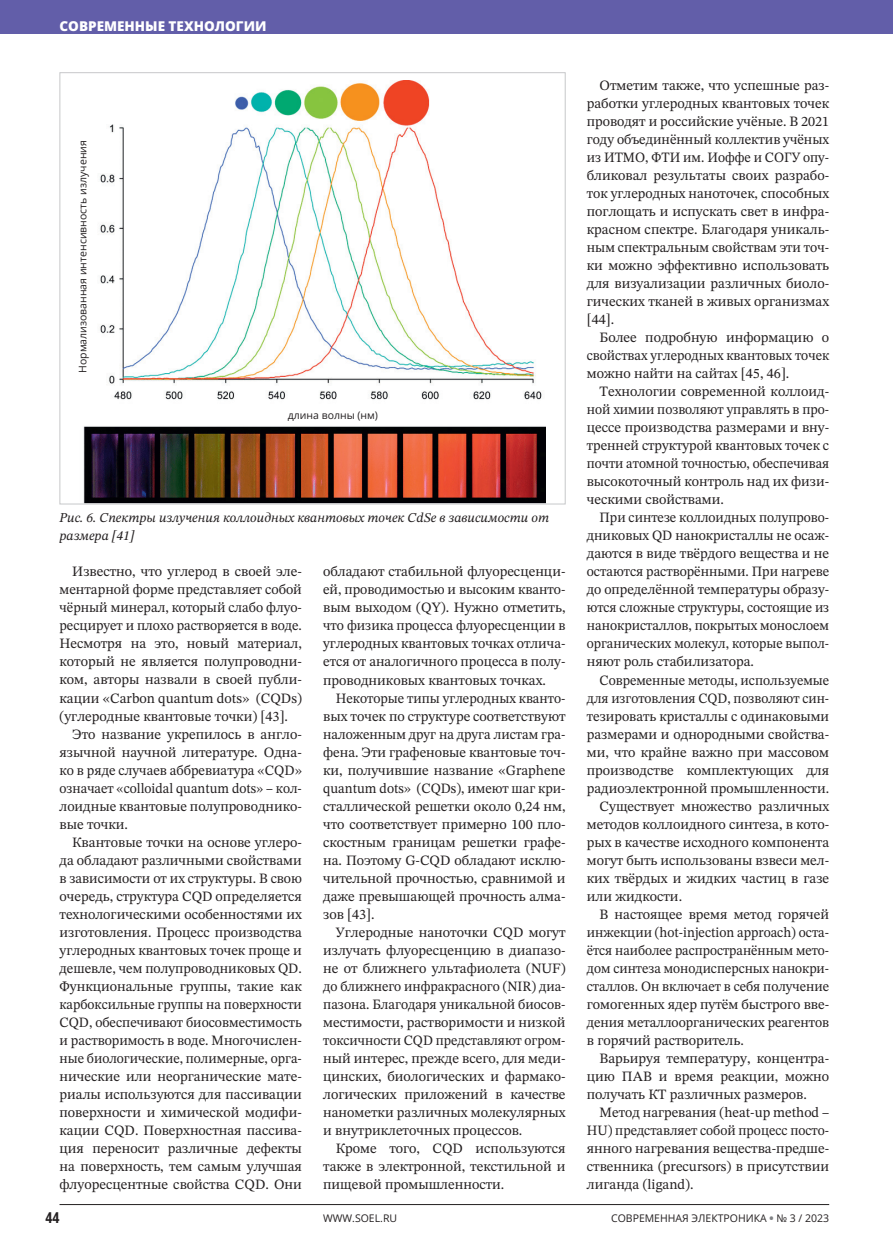
<style>
.page{position:relative;width:893px;height:1251px;background:#fff}
.page>*{position:absolute;margin:0;border:0;box-sizing:border-box;transform-origin:0 0}
.t1{font:700 15px "Open Sans Condensed";color:#231f20}
.t2{font:14.25px/18px "STIX Two Text";color:#231f20;text-align:justify}
.t3{font:14.25px/18px "STIX Two Text";color:#231f20;text-align:justify;scale:.96 1}
.t4{font:14.25px "STIX Two Text";color:#231f20;scale:.95 1}
.t5{font:italic 13.5px/18px "STIX Two Text";color:#231f20}
.t6{font:800 13.5px "Open Sans";color:#fff}
.t7{font:10.5px "Open Sans";color:#231f20}
.s1{font-weight:800;color:#808285}
</style>
<div class="page">
<div style="left:0;top:0;width:893px;height:34px;background:#625ea9"></div>
<hr style="left:60px;top:1203px;width:769px;height:1px;background:#231f20">
<img style="left:83px;top:80px;width:463px;height:422px">
<p class="t6" style="left:60px;top:17px;width:209px">СОВРЕМЕННЫЕ ТЕХНОЛОГИИ</p>
<p class="t7" style="left:76px;top:373px;width:234px;rotate:-90deg">Нормализованная интенсивность излучения</p>
<p class="t7" style="left:288px;top:407px;width:92px">длина волны (нм)</p>
<p class="t5" style="left:60px;top:508px;width:491px">Рис. 6. Спектры излучения коллоидных квантовых точек CdSe в зависимости от размера [41]</p>
<p class="t2" style="left:72px;top:562px;width:231px">Известно, что углерод в своей эле-</p>
<p class="t2" style="left:60px;top:580px;width:244px">ментарной форме представляет собой</p>
<p class="t2" style="left:60px;top:598px;width:244px">чёрный минерал, который слабо флуо-</p>
<p class="t2" style="left:60px;top:616px;width:244px">ресцирует и плохо растворяется в воде.</p>
<p class="t2" style="left:60px;top:634px;width:244px">Несмотря на это, новый материал,</p>
<p class="t2" style="left:60px;top:652px;width:244px">который не является полупроводни-</p>
<p class="t2" style="left:60px;top:670px;width:244px">ком, авторы назвали в своей публи-</p>
<p class="t2" style="left:60px;top:688px;width:244px">кации «Carbon quantum dots» (CQDs)</p>
<p class="t2" style="left:60px;top:706px;width:230px">(углеродные квантовые точки) [43].</p>
<p class="t2" style="left:72px;top:724px;width:231px">Это название укрепилось в англо-</p>
<p class="t2" style="left:60px;top:742px;width:244px">язычной научной литературе. Одна-</p>
<p class="t2" style="left:60px;top:760px;width:244px">ко в ряде случаев аббревиатура «CQD»</p>
<p class="t3" style="left:60px;top:778px;width:254px">означает «colloidal quantum dots» – кол-</p>
<p class="t2" style="left:60px;top:796px;width:244px">лоидные квантовые полупроводнико-</p>
<p class="t2" style="left:60px;top:814px;width:70px">вые точки.</p>
<p class="t2" style="left:72px;top:832px;width:231px">Квантовые точки на основе углеро-</p>
<p class="t2" style="left:60px;top:850px;width:244px">да обладают различными свойствами</p>
<p class="t2" style="left:60px;top:868px;width:244px">в зависимости от их структуры. В свою</p>
<p class="t2" style="left:60px;top:886px;width:244px">очередь, структура CQD определяется</p>
<p class="t2" style="left:60px;top:904px;width:244px">технологическими особенностями их</p>
<p class="t2" style="left:60px;top:922px;width:244px">изготовления. Процесс производства</p>
<p class="t2" style="left:60px;top:940px;width:244px">углеродных квантовых точек проще и</p>
<p class="t2" style="left:60px;top:958px;width:244px">дешевле, чем полупроводниковых QD.</p>
<p class="t2" style="left:60px;top:976px;width:244px">Функциональные группы, такие как</p>
<p class="t3" style="left:60px;top:994px;width:254px">карбоксильные группы на поверхности</p>
<p class="t2" style="left:60px;top:1012px;width:244px">CQD, обеспечивают биосовместимость</p>
<p class="t2" style="left:60px;top:1030px;width:244px">и растворимость в воде. Многочислен-</p>
<p class="t3" style="left:60px;top:1048px;width:254px">ные биологические, полимерные, орга-</p>
<p class="t2" style="left:60px;top:1066px;width:244px">нические или неорганические мате-</p>
<p class="t2" style="left:60px;top:1084px;width:244px">риалы используются для пассивации</p>
<p class="t2" style="left:60px;top:1102px;width:244px">поверхности и химической модифи-</p>
<p class="t2" style="left:60px;top:1120px;width:244px">кации CQD. Поверхностная пассива-</p>
<p class="t2" style="left:60px;top:1138px;width:244px">ция переносит различные дефекты</p>
<p class="t2" style="left:60px;top:1156px;width:244px">на поверхность, тем самым улучшая</p>
<p class="t2" style="left:60px;top:1174px;width:244px">флуоресцентные свойства CQD. Они</p>
<p class="t2" style="left:323px;top:562px;width:244px">обладают стабильной флуоресценци&shy;ей, проводимостью и высоким кванто&shy;вым выходом (QY). Нужно отметить, что физика процесса флуоресценции в углеродных квантовых точках отлича&shy;ется от аналогичного процесса в полу&shy;проводниковых квантовых точках.</p>
<p class="t3" style="left:323px;top:688px;width:254px;text-indent:13px">Некоторые типы углеродных кванто&shy;вых точек по структуре соответствуют наложенным друг на друга листам гра&shy;фена. Эти графеновые квантовые точ&shy;ки, получившие название «Graphene quantum dots» (CQDs), имеют шаг кри&shy;сталлической решетки около 0,24 нм, что соответствует примерно 100 пло&shy;скостным границам решетки графе&shy;на. Поэтому G-CQD обладают исклю&shy;чительной прочностью, сравнимой и даже превышающей прочность алма&shy;зов [43].</p>
<p class="t2" style="left:323px;top:922px;width:244px;text-indent:13px">Углеродные наноточки CQD могут излучать флуоресценцию в диапазо&shy;не от ближнего ультафиолета (NUF) до ближнего инфракрасного (NIR) диа&shy;пазона. Благодаря уникальной биосов&shy;местимости, растворимости и низкой токсичности CQD представляют огром&shy;ный интерес, прежде всего, для меди&shy;цинских, биологических и фармако&shy;логических приложений в качестве нанометки различных молекулярных и внутриклеточных процессов.</p>
<p class="t2" style="left:323px;top:1138px;width:244px;text-indent:13px">Кроме того, CQD используются также в электронной, текстильной и пищевой промышленности.</p>
<p class="t2" style="left:587px;top:76px;width:244px;text-indent:13px">Отметим также, что успешные раз&shy;работки углеродных квантовых точек проводят и российские учёные. В 2021 году объединённый коллектив учёных из ИТМО, ФТИ им. Иоффе и СОГУ опу&shy;бликовал результаты своих разрабо&shy;ток углеродных наноточек, способных поглощать и испускать свет в инфра&shy;красном спектре. Благодаря уникаль&shy;ным спектральным свойствам эти точ&shy;ки можно эффективно использовать для визуализации различных биоло&shy;гических тканей в живых организмах [44].</p>
<p class="t2" style="left:587px;top:328px;width:244px;text-indent:13px">Более подробную информацию о свойствах углеродных квантовых точек можно найти на сайтах [45, 46].</p>
<p class="t2" style="left:587px;top:382px;width:244px;text-indent:13px">Технологии современной коллоид&shy;ной химии позволяют управлять в про&shy;цессе производства размерами и вну&shy;тренней структурой квантовых точек с почти атомной точностью, обеспечивая высокоточный контроль над их физи&shy;ческими свойствами.</p>
<p class="t3" style="left:587px;top:508px;width:254px;text-indent:13px">При синтезе коллоидных полупрово&shy;дниковых QD нанокристаллы не осаж&shy;даются в виде твёрдого вещества и не остаются растворёнными. При нагреве до определённой температуры образу&shy;ются сложные структуры, состоящие из нанокристаллов, покрытых монослоем органических молекул, которые выпол&shy;няют роль стабилизатора.</p>
<p class="t3" style="left:600px;top:670px;width:241px">Современные методы, используемые</p>
<p class="t4" style="left:587px;top:687px;width:257px">для изготовления CQD, позволяют син-</p>
<p class="t2" style="left:587px;top:706px;width:244px">тезировать кристаллы с одинаковыми</p>
<p class="t2" style="left:587px;top:724px;width:244px">размерами и однородными свойства-</p>
<p class="t2" style="left:587px;top:742px;width:244px">ми, что крайне важно при массовом</p>
<p class="t2" style="left:587px;top:760px;width:244px">производстве комплектующих для</p>
<p class="t2" style="left:587px;top:778px;width:244px">радиоэлектронной промышленности.</p>
<p class="t2" style="left:600px;top:796px;width:231px">Существует множество различных</p>
<p class="t2" style="left:587px;top:814px;width:244px">методов коллоидного синтеза, в кото-</p>
<p class="t2" style="left:587px;top:832px;width:244px">рых в качестве исходного компонента</p>
<p class="t2" style="left:587px;top:850px;width:244px">могут быть использованы взвеси мел-</p>
<p class="t2" style="left:587px;top:868px;width:244px">ких твёрдых и жидких частиц в газе</p>
<p class="t2" style="left:587px;top:886px;width:97px">или жидкости.</p>
<p class="t2" style="left:600px;top:904px;width:231px">В настоящее время метод горячей</p>
<p class="t3" style="left:587px;top:922px;width:254px">инжекции (hot-injection approach) оста-</p>
<p class="t4" style="left:587px;top:939px;width:257px">ётся наиболее распространённым мето-</p>
<p class="t4" style="left:587px;top:957px;width:257px">дом синтеза монодисперсных нанокри-</p>
<p class="t3" style="left:587px;top:976px;width:254px">сталлов. Он включает в себя получение</p>
<p class="t2" style="left:587px;top:994px;width:244px">гомогенных ядер путём быстрого вве-</p>
<p class="t2" style="left:587px;top:1012px;width:244px">дения металлоорганических реагентов</p>
<p class="t2" style="left:587px;top:1030px;width:158px">в горячий растворитель.</p>
<p class="t2" style="left:600px;top:1048px;width:231px">Варьируя температуру, концентра-</p>
<p class="t2" style="left:587px;top:1066px;width:244px">цию ПАВ и время реакции, можно</p>
<p class="t2" style="left:587px;top:1084px;width:222px">получать КТ различных размеров.</p>
<p class="t2" style="left:600px;top:1102px;width:231px">Метод нагревания (heat-up method –</p>
<p class="t3" style="left:587px;top:1120px;width:254px">HU) представляет собой процесс посто-</p>
<p class="t2" style="left:587px;top:1138px;width:244px">янного нагревания вещества-предше-</p>
<p class="t2" style="left:587px;top:1156px;width:244px">ственника (precursors) в присутствии</p>
<p class="t2" style="left:587px;top:1174px;width:108px">лиганда (ligand).</p>
<p class="t1" style="left:45px;top:1207px;width:16px">44</p>
<p class="t7" style="left:323px;top:1210px;width:75px">WWW.SOEL.RU</p>
<p class="t7" style="left:611px;top:1210px;width:220px">СОВРЕМЕННАЯ ЭЛЕКТРОНИКА <span class="s1">•</span> № 3 / 2023</p>
</div>
